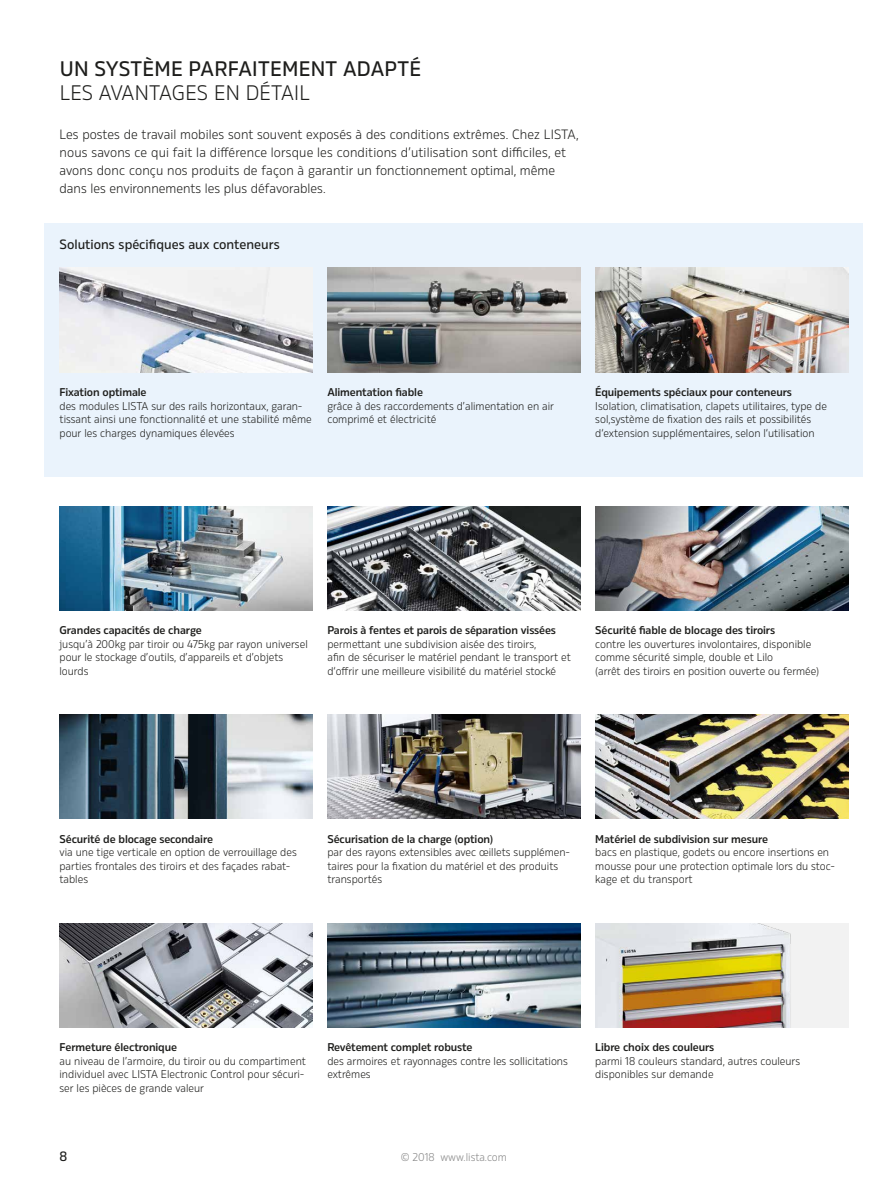
<style>
.page{position:relative;width:893px;height:1191px;background:#fff}
.page>*{position:absolute;margin:0;border:0;box-sizing:border-box;transform-origin:0 0}
.t1{font:500 21px "Rleud";letter-spacing:.015em;color:#1d1d1b}
.t2{font:300 21px "Rleud";letter-spacing:.01em;color:#1d1d1b}
.t3{font:300 13.5px/18px "Rleud";letter-spacing:.005em;color:#1d1d1b}
.t4{font:500 13.5px "Rleud";color:#1d1d1b}
.t5{font:300 11.25px/13.5px "Rleud";color:#1d1d1b}
.t6{font:600 11.25px "Rleud";letter-spacing:-.01em;color:#1d1d1b}
.t7{font:300 11.25px "Rleud";color:#878787}
</style>
<div class="page">
<div style="left:45px;top:223px;width:818px;height:253px;background:#eaf3fc"></div>
<img style="left:327px;top:714px;width:253px;height:104px">
<img style="left:595px;top:506px;width:253px;height:104px">
<img style="left:327px;top:506px;width:253px;height:104px">
<img style="left:60px;top:714px;width:253px;height:104px">
<img style="left:327px;top:923px;width:253px;height:104px">
<img style="left:595px;top:714px;width:253px;height:104px">
<img style="left:60px;top:506px;width:253px;height:104px">
<img style="left:327px;top:268px;width:253px;height:104px">
<img style="left:60px;top:268px;width:253px;height:104px">
<img style="left:595px;top:268px;width:253px;height:104px">
<img style="left:60px;top:923px;width:253px;height:104px">
<div style="left:595px;top:923px;width:253px;height:104px;background:#f2f2f2"></div>
<img style="left:595px;top:923px;width:196px;height:104px">
<h1 class="t1" style="left:60px;top:55px;width:363px">UN SYSTÈME PARFAITEMENT ADAPTÉ</h1>
<h1 class="t2" style="left:60px;top:79px;width:252px">LES AVANTAGES EN DÉTAIL</h1>
<p class="t3" style="left:60px;top:125px;width:521px">Les postes de travail mobiles sont souvent exposés à des conditions extrêmes. Chez LISTA, nous savons ce qui fait la différence lorsque les conditions d’utilisation sont difficiles, et avons donc conçu nos produits de façon à garantir un fonctionnement optimal, même dans les environnements les plus défavorables.</p>
<p class="t4" style="left:60px;top:235px;width:222px">Solutions spécifiques aux conteneurs</p>
<p class="t6" style="left:60px;top:384px;width:89px">Fixation optimale</p>
<p class="t5" style="left:60px;top:398px;width:254px">des modules LISTA sur des rails horizontaux, garan&shy;tissant ainsi une fonctionnalité et une stabilité même pour les charges dynamiques élevées</p>
<p class="t6" style="left:327px;top:384px;width:97px">Alimentation fiable</p>
<p class="t5" style="left:327px;top:398px;width:228px">grâce à des raccordements d’alimentation en air comprimé et électricité</p>
<p class="t6" style="left:595px;top:384px;width:198px">Équipements spéciaux pour conteneurs</p>
<p class="t5" style="left:595px;top:398px;width:233px">Isolation, climatisation, clapets utilitaires, type de sol,système de fixation des rails et possibilités d‘extension supplémentaires, selon l‘utilisation</p>
<p class="t6" style="left:60px;top:622px;width:144px">Grandes capacités de charge</p>
<p class="t5" style="left:60px;top:637px;width:250px">jusqu’à 200 kg par tiroir ou 475 kg par rayon universel pour le stockage d’outils, d’appareils et d’objets lourds</p>
<p class="t6" style="left:327px;top:622px;width:230px">Parois à fentes et parois de séparation vissées</p>
<p class="t5" style="left:327px;top:637px;width:245px">permettant une subdivision aisée des tiroirs,<br>afin de sécuriser le matériel pendant le transport et d‘offrir une meilleure visibilité du matériel stocké</p>
<p class="t6" style="left:595px;top:622px;width:181px">Sécurité fiable de blocage des tiroirs</p>
<p class="t5" style="left:595px;top:637px;width:225px">contre les ouvertures involontaires, disponible comme sécurité simple, double et Lilo<br>(arrêt des tiroirs en position ouverte ou fermée)</p>
<p class="t6" style="left:60px;top:831px;width:155px">Sécurité de blocage secondaire</p>
<p class="t5" style="left:60px;top:845px;width:239px">via une tige verticale en option de verrouillage des parties frontales des tiroirs et des façades rabat&shy;tables</p>
<p class="t6" style="left:327px;top:831px;width:167px">Sécurisation de la charge (option)</p>
<p class="t5" style="left:327px;top:845px;width:244px">par des rayons extensibles avec œillets supplémen&shy;taires pour la fixation du matériel et des produits transportés</p>
<p class="t6" style="left:595px;top:831px;width:174px">Matériel de subdivision sur mesure</p>
<p class="t5" style="left:595px;top:845px;width:241px">bacs en plastique, godets ou encore insertions en mousse pour une protection optimale lors du stoc&shy;kage et du transport</p>
<p class="t6" style="left:60px;top:1039px;width:119px">Fermeture électronique</p>
<p class="t5" style="left:60px;top:1053px;width:248px">au niveau de l’armoire, du tiroir ou du compartiment individuel avec LISTA Electronic Control pour sécuri&shy;ser les pièces de grande valeur</p>
<p class="t6" style="left:327px;top:1039px;width:147px">Revêtement complet robuste</p>
<p class="t5" style="left:327px;top:1053px;width:242px">des armoires et rayonnages contre les sollicitations extrêmes</p>
<p class="t4" style="left:60px;top:1147px;width:9px">8</p>
<p class="t7" style="left:401px;top:1150px;width:108px">© 2018 www.lista.com</p>
<p class="t6" style="left:595px;top:1039px;width:121px">Libre choix des couleurs</p>
<p class="t5" style="left:595px;top:1053px;width:206px">parmi 18 couleurs standard, autres couleurs disponibles sur demande</p>
</div>
